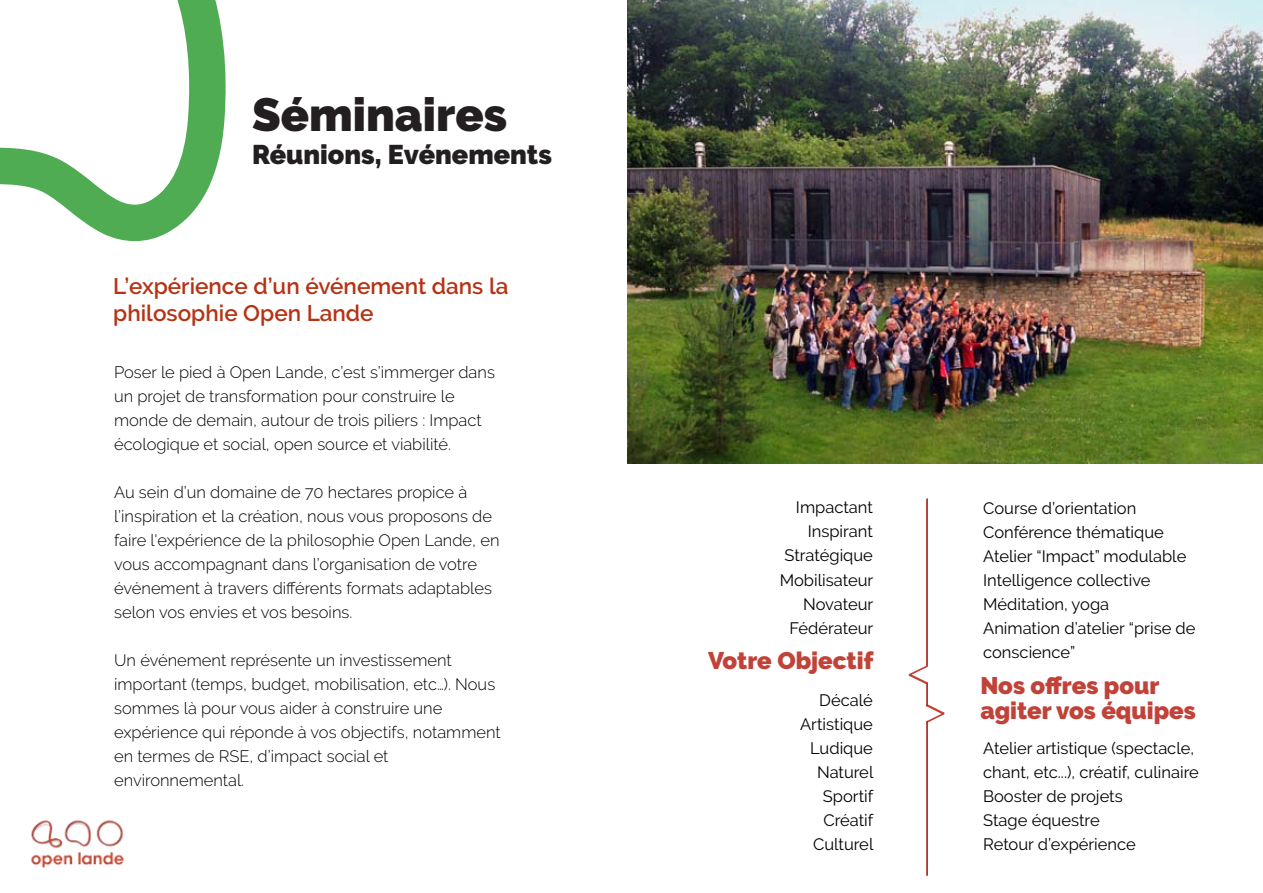
<style>
.page{position:relative;width:1263px;height:893px;background:#fff}
.page>*{position:absolute;margin:0;border:0;box-sizing:border-box;transform-origin:0 0}
.t1{font:900 46.5px "Raleway";color:#231f20}
.t2{font:900 27px "Raleway";color:#231f20}
.t3{font:900 24px/25.5px "Raleway";color:#c14238}
.t4{font:600 22.5px/27px "Raleway";color:#b53315}
.t5{font:300 16.5px/24px "Raleway";color:#000}
.t6{font:16.5px/24px "Raleway";color:#000}
</style>
<div class="page">
<img style="left:30px;top:820px;width:94px;height:48px">
<svg style="left:908px;top:498px;width:37px;height:379px"></svg>
<svg style="left:0;top:0;width:226px;height:241px"></svg>
<img style="left:628px;top:0;width:635px;height:463px">
<p class="t1" style="left:252px;top:88px;width:257px">Séminaires</p>
<p class="t2" style="left:252px;top:139px;width:301px">Réunions, Evénements</p>
<p class="t4" style="left:113px;top:272px;width:397px">L’expérience d’un événement dans la philosophie Open Lande</p>
<p class="t5" style="left:114px;top:360px;width:382px">Poser le pied à Open Lande, c’est s’immerger dans un projet de transformation pour construire le monde de demain, autour de trois piliers : Impact écologique et social, open source et viabilité.</p>
<p class="t5" style="left:114px;top:480px;width:387px">Au sein d’un domaine de 70 hectares propice à l’inspiration et la création, nous vous proposons de faire l'expérience de la philosophie Open Lande, en vous accompagnant dans l’organisation de votre événement à travers différents formats adaptables selon vos envies et vos besoins.</p>
<p class="t5" style="left:114px;top:648px;width:388px">Un événement représente un investissement important (temps, budget, mobilisation, etc…). Nous sommes là pour vous aider à construire une expérience qui réponde à vos objectifs, notamment en termes de RSE, d’impact social et environnemental.</p>
<p class="t6" style="left:780px;top:495px;width:95px;text-align:right">Impactant<br>Inspirant<br>Stratégique<br>Mobilisateur<br>Novateur<br>Fédérateur</p>
<p class="t3" style="left:708px;top:647px;width:167px">Votre Objectif</p>
<p class="t6" style="left:800px;top:688px;width:75px;text-align:right">Décalé<br>Artistique<br>Ludique<br>Naturel<br>Sportif<br>Créatif<br>Culturel</p>
<p class="t6" style="left:983px;top:496px;width:214px">Course d’orientation<br>Conférence thématique<br>Atelier “Impact” modulable<br>Intelligence collective<br>Méditation, yoga<br>Animation d’atelier “prise de conscience”</p>
<p class="t3" style="left:980px;top:672px;width:217px">Nos offres pour agiter vos équipes</p>
<p class="t6" style="left:983px;top:736px;width:217px">Atelier artistique (spectacle, chant, etc...), créatif, culinaire<br>Booster de projets<br>Stage équestre<br>Retour d’expérience</p>
</div>
